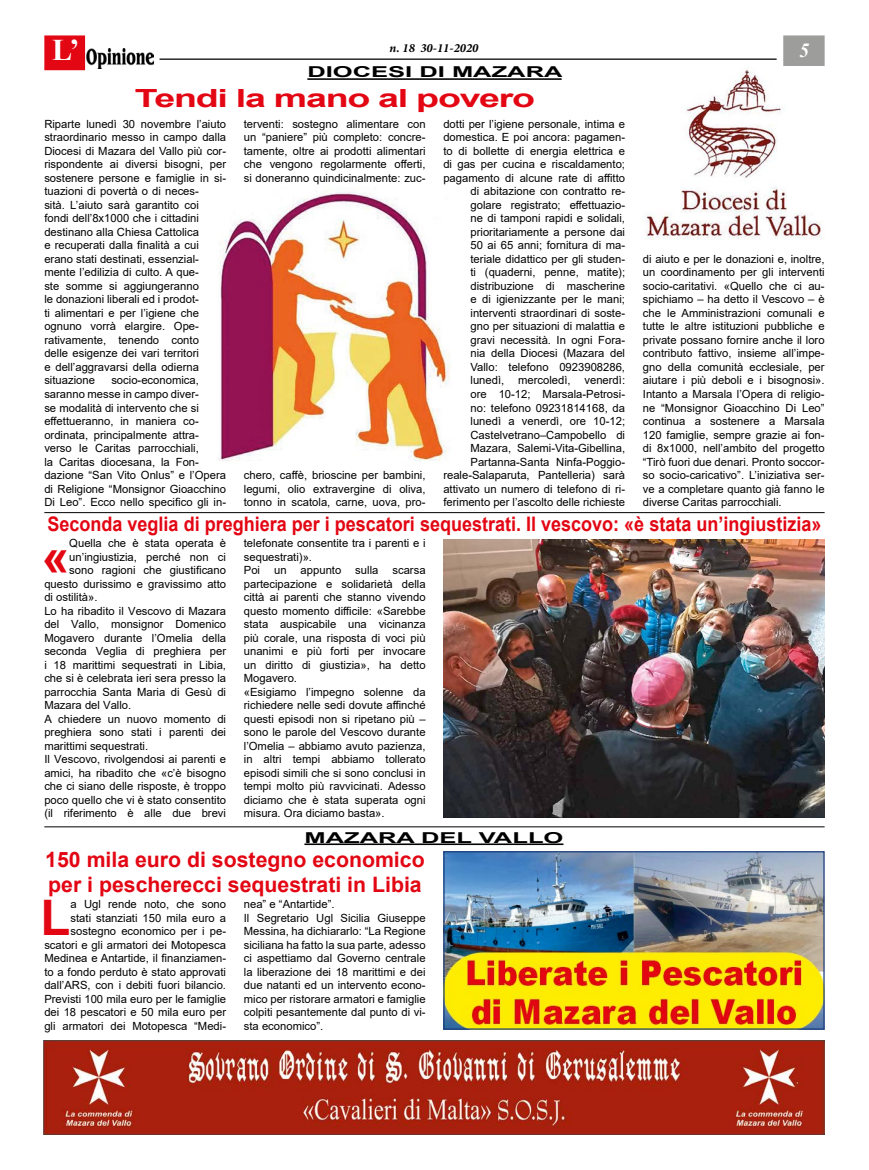
<style>
.page{position:relative;width:869px;height:1170px;background:#fff}
.page>*{position:absolute;margin:0;border:0;box-sizing:border-box;transform-origin:0 0}
.t1{font:700 49px "Arial";color:#e30613}
.t2{font:700 30px "Times New Roman";color:#fff}
.t3{font:700 25px "Arial";letter-spacing:-.035em;color:#e30613;scale:1.5 1}
.t4{font:700 21.25px/25.5px "Arial";color:#e30613}
.t5{font:700 20px "Arial";color:#e30613;scale:.9 1}
.t6{font:italic 700 20px "Times New Roman";color:#fff}
.t7{font:700 15px "Arial";color:#000;scale:1.7 1}
.t8{font:italic 700 12.5px "Minion Pro";color:#000}
.t9{font:11.25px/13.5px "Arial";color:#000}
</style>
<div class="page">
<hr style="left:159px;top:58px;width:617px;height:2px;background:#000">
<img style="left:87px;top:49px;width:66px;height:19px">
<div style="left:44px;top:35px;width:41px;height:35px;background:#e30613;border:1px solid #e30613"></div>
<div style="left:782px;top:35px;width:42px;height:36px;background:#9d9d9c;border:1px solid #9d9d9c"></div>
<hr style="left:304px;top:843px;width:259px;height:2px;background:#000">
<img style="left:43px;top:1040px;width:781px;height:94px">
<hr style="left:307px;top:78px;width:254px;height:2px;background:#000">
<img style="left:219px;top:191px;width:232px;height:270px">
<img style="left:645px;top:67px;width:179px;height:173px">
<hr style="left:44px;top:826px;width:780px;height:1px;background:#000">
<img style="left:445px;top:853px;width:377px;height:174px">
<div style="left:443px;top:851px;width:381px;height:178px;border:1px solid #1e407c"></div>
<hr style="left:44px;top:512px;width:780px;height:1px;background:#000">
<img style="left:443px;top:539px;width:381px;height:278px">
<h2 class="t2" style="left:52px;top:29px;width:29px">L’</h2>
<p class="t8" style="left:389px;top:39px;width:90px">n. 18 30-11-2020</p>
<h3 class="t6" style="left:798px;top:36px;width:11px">5</h3>
<h3 class="t7" style="left:307px;top:62px;width:151px">DIOCESI DI MAZARA</h3>
<h3 class="t3" style="left:135px;top:81px;width:268px">Tendi la mano al povero</h3>
<p class="t9" style="left:443px;top:117px;width:183px;text-align:right">dotti per l’igiene personale, intima e domestica. E poi ancora: pagamen&shy;to di bollette di energia elettrica e di gas per cucina e riscaldamento; pagamento di alcune rate di affitto di abitazione con contratto re&shy;golare registrato; effettuazio-<br>ne di tamponi rapidi e solidali, prioritariamente a persone dai<br>50 ai 65 anni; fornitura di ma&shy;teriale didattico per gli studen-<br>ti (quaderni, penne, matite); distribuzione di mascherine<br>e di igienizzante per le mani; interventi straordinari di soste-<br>gno per situazioni di malattia e gravi necessità. In ogni Fora-<br>nia della Diocesi (Mazara del<br>Vallo: telefono 0923908286, lunedì, mercoledì, venerdì:<br>ore 10-12; Marsala-Petrosi-<br>no: telefono 09231814168, da lunedì a venerdì, ore 10-12;<br>Castelvetrano–Campobello di<br>Mazara, Salemi-Vita-Gibellina,<br>Partanna-Santa Ninfa-Poggio&shy;reale-Salaparuta, Pantelleria) sarà attivato un numero di telefono di ri&shy;ferimento per l’ascolto delle richieste</p>
<p class="t9" style="left:44px;top:117px;width:183px">Riparte lunedì 30 novembre l’aiuto straordinario messo in campo dalla<br>Diocesi di Mazara del Vallo più cor&shy;rispondente ai diversi bisogni, per sostenere persone e famiglie in si&shy;tuazioni di povertà o di neces-<br>sità. L’aiuto sarà garantito coi fondi dell’8x1000 che i cittadini destinano alla Chiesa Cattolica<br>e recuperati dalla finalità a cui erano stati destinati, essenzial&shy;mente l’edilizia di culto. A que-<br>ste somme si aggiungeranno<br>le donazioni liberali ed i prodot-<br>ti alimentari e per l’igiene che ognuno vorrà elargire. Ope&shy;rativamente, tenendo conto<br>delle esigenze dei vari territori<br>e dell’aggravarsi della odierna situazione</p>
<p class="t9" style="left:244px;top:117px;width:183px;text-align:justify">terventi: sostegno alimentare con un “paniere” più completo: concre&shy;tamente, oltre ai prodotti alimentari che vengono regolarmente offerti, si doneranno quindicinalmente: zuc-</p>
<p class="t9" style="left:44px;top:373px;width:183px;text-indent:67px">socio-economica, saranno messe in campo diver-<br>se modalità di intervento che si effettueranno, in maniera co&shy;ordinata, principalmente attra&shy;verso le Caritas parrocchiali,<br>la Caritas diocesana, la Fon&shy;dazione “San Vito Onlus” e l’Opera di Religione “Monsignor Gioacchino<br>Di Leo”. Ecco nello specifico gli in-</p>
<p class="t9" style="left:244px;top:468px;width:183px;text-align:justify">chero, caffè, brioscine per bambini, legumi, olio extravergine di oliva, tonno in scatola, carne, uova, pro-</p>
<p class="t9" style="left:642px;top:252px;width:183px;text-align:justify">di aiuto e per le donazioni e, inoltre, un coordinamento per gli interventi socio-caritativi. «Quello che ci au&shy;spichiamo – ha detto il Vescovo – è che le Amministrazioni comunali e tutte le altre istituzioni pubbliche e private possano fornire anche il loro contributo fattivo, insieme all’impe&shy;gno della comunità ecclesiale, per aiutare i più deboli e i bisognosi».<br>Intanto a Marsala l’Opera di religio&shy;ne “Monsignor Gioacchino Di Leo” continua a sostenere a Marsala 120 famiglie, sempre grazie ai fon&shy;di 8x1000, nell’ambito del progetto “Tirò fuori due denari. Pronto soccor&shy;so socio-caricativo”. L’iniziativa ser&shy;ve a completare quanto già fanno le diverse Caritas parrocchiali.</p>
<h3 class="t5" style="left:47px;top:510px;width:861px">Seconda veglia di preghiera per i pescatori sequestrati. Il vescovo: «è stata un’ingiustizia»</h3>
<p class="t9" style="left:69px;top:536px;width:158px">Quella che è stata operata è</p>
<p class="t9" style="left:69px;top:550px;width:158px">un’ingiustizia, perché non ci</p>
<p class="t9" style="left:69px;top:563px;width:158px">sono ragioni che giustificano</p>
<p class="t9" style="left:44px;top:577px;width:183px">questo durissimo e gravissimo atto</p>
<p class="t9" style="left:44px;top:590px;width:55px">di ostilità».</p>
<p class="t9" style="left:44px;top:604px;width:183px">Lo ha ribadito il Vescovo di Mazara</p>
<p class="t9" style="left:44px;top:617px;width:183px">del Vallo, monsignor Domenico</p>
<p class="t9" style="left:44px;top:631px;width:183px">Mogavero durante l’Omelia della</p>
<p class="t9" style="left:44px;top:644px;width:183px">seconda Veglia di preghiera per</p>
<p class="t9" style="left:44px;top:658px;width:183px">i 18 marittimi sequestrati in Libia,</p>
<p class="t9" style="left:44px;top:671px;width:183px">che si è celebrata ieri sera presso la</p>
<p class="t9" style="left:44px;top:685px;width:183px">parrocchia Santa Maria di Gesù di</p>
<p class="t9" style="left:44px;top:698px;width:88px">Mazara del Vallo.</p>
<p class="t9" style="left:44px;top:712px;width:183px">A chiedere un nuovo momento di</p>
<p class="t9" style="left:44px;top:725px;width:183px">preghiera sono stati i parenti dei</p>
<p class="t9" style="left:44px;top:739px;width:105px">marittimi sequestrati.</p>
<p class="t9" style="left:44px;top:752px;width:183px">Il Vescovo, rivolgendosi ai parenti e</p>
<p class="t9" style="left:44px;top:766px;width:183px">amici, ha ribadito che «c’è bisogno</p>
<p class="t9" style="left:44px;top:779px;width:183px">che ci siano delle risposte, è troppo</p>
<p class="t9" style="left:44px;top:793px;width:183px">poco quello che vi è stato consentito</p>
<p class="t9" style="left:44px;top:806px;width:183px">(il riferimento è alle due brevi</p>
<h1 class="t1" style="left:42px;top:522px;width:29px">«</h1>
<p class="t9" style="left:244px;top:536px;width:183px">telefonate consentite tra i parenti e i sequestrati)».<br>Poi un appunto sulla scarsa partecipazione e solidarietà della città ai parenti che stanno vivendo questo momento difficile: «Sarebbe stata auspicabile una vicinanza più corale, una risposta di voci più unanimi e più forti per invocare un diritto di giustizia», ha detto<br>Mogavero.<br>«Esigiamo l’impegno solenne da richiedere nelle sedi dovute affinché questi episodi non si ripetano più – sono le parole del Vescovo durante l’Omelia – abbiamo avuto pazienza, in altri tempi abbiamo tollerato episodi simili che si sono conclusi in tempi molto più ravvicinati. Adesso diciamo che è stata superata ogni misura. Ora diciamo basta».</p>
<h3 class="t7" style="left:304px;top:826px;width:154px">MAZARA DEL VALLO</h3>
<h3 class="t4" style="left:45px;top:846px;width:381px">150 mila euro di sostegno economico per i pescherecci sequestrati in Libia</h3>
<p class="t9" style="left:44px;top:897px;width:183px;text-align:right">a Ugl rende noto, che sono<br>stati stanziati 150 mila euro a sostegno economico per i pe&shy;scatori e gli armatori dei Motopesca Medinea e Antartide, il finanziamen&shy;to a fondo perduto è stato approvati dall’ARS, con i debiti fuori bilancio.<br>Previsti 100 mila euro per le famiglie dei 18 pescatori e 50 mila euro per gli armatori dei Motopesca “Medi-</p>
<p class="t9" style="left:244px;top:897px;width:183px">nea” e “Antartide”.<br>Il Segretario Ugl Sicilia Giuseppe Messina, ha dichiararlo: “La Regione siciliana ha fatto la sua parte, adesso ci aspettiamo dal Governo centrale la liberazione dei 18 marittimi e dei due natanti ed un intervento econo&shy;mico per ristorare armatori e famiglie colpiti pesantemente dal punto di vi&shy;sta economico”.</p>
<h1 class="t1" style="left:41px;top:883px;width:31px">L</h1>
</div>
